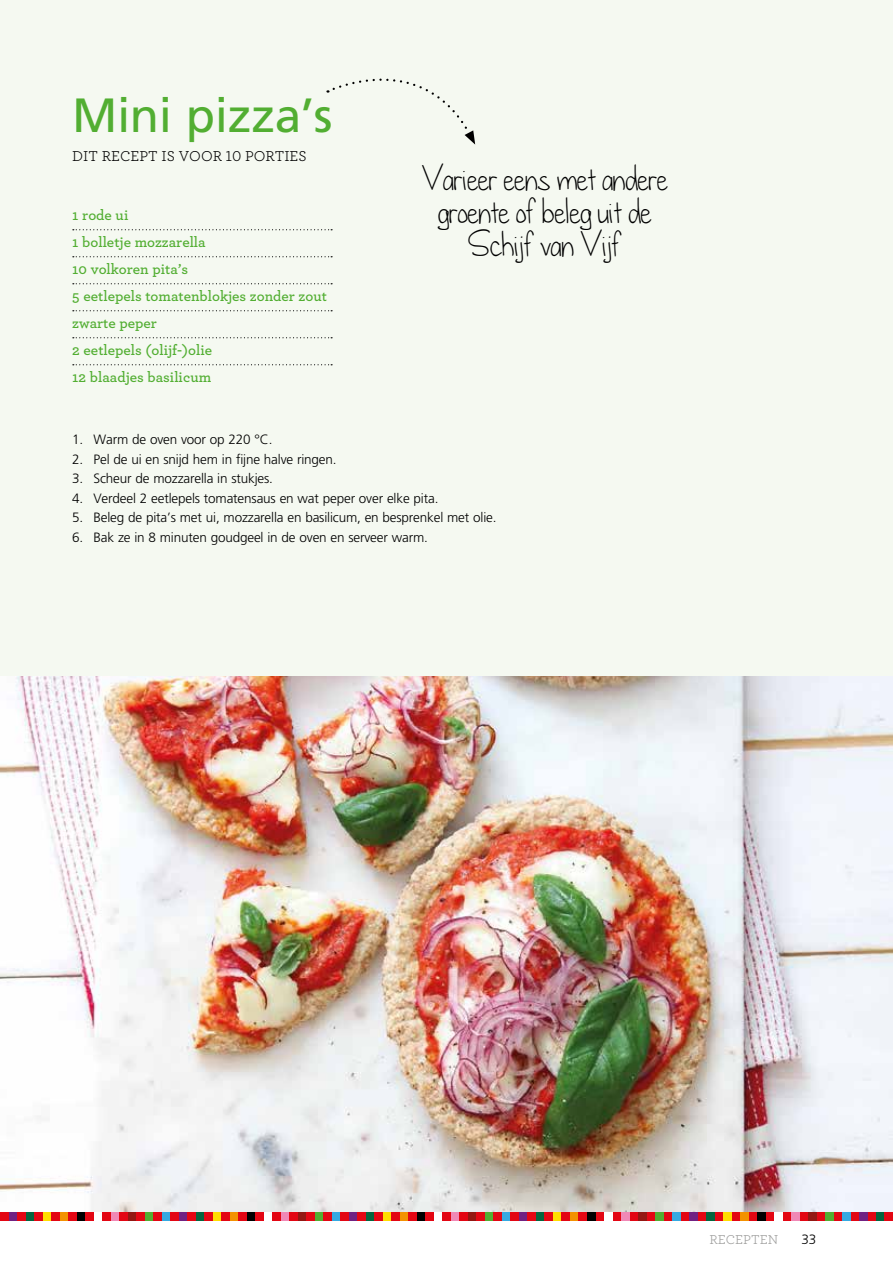
<style>
.page{position:relative;width:893px;height:1263px;background:#fff}
.page>*{position:absolute;margin:0;border:0;box-sizing:border-box;transform-origin:0 0}
.t1{font:48px "Frutiger";letter-spacing:-.01em;color:#52ae32}
.t2{font:33px/33px "dandelioninthespring";color:#000;text-align:center}
.t3{font:600 15px/27px "Archer";color:#52ae32}
.t4{font:15px "Archer";color:#000}
.t5{font:300 13.5px "Frutiger";letter-spacing:-.01em;color:#000}
.t6{font:13.5px "Archer";color:#9d9d9c}
</style>
<div class="page">
<div style="left:0;top:0;width:893px;height:1214px;background:#f5f9f1"></div>
<img style="left:0;top:676px;width:893px;height:538px">
<div style="left:0;top:1212px;width:9px;height:8px;background:#e30613"></div>
<div style="left:9px;top:1212px;width:8px;height:8px;background:#702283"></div>
<div style="left:17px;top:1212px;width:9px;height:8px;background:#e30613"></div>
<div style="left:26px;top:1212px;width:8px;height:8px;background:#04663f"></div>
<div style="left:34px;top:1212px;width:9px;height:8px;background:#e30613"></div>
<div style="left:43px;top:1212px;width:8px;height:8px;background:#fd0"></div>
<div style="left:51px;top:1212px;width:9px;height:8px;background:#e30613"></div>
<div style="left:60px;top:1212px;width:8px;height:8px;background:#f39200"></div>
<div style="left:68px;top:1212px;width:9px;height:8px;background:#e30613"></div>
<div style="left:77px;top:1212px;width:8px;height:8px;background:#000"></div>
<div style="left:85px;top:1212px;width:9px;height:8px;background:#e30613"></div>
<div style="left:94px;top:1212px;width:8px;height:8px;background:#fff"></div>
<div style="left:102px;top:1212px;width:9px;height:8px;background:#e30613"></div>
<div style="left:111px;top:1212px;width:8px;height:8px;background:#f088b6"></div>
<div style="left:119px;top:1212px;width:9px;height:8px;background:#e30613"></div>
<div style="left:128px;top:1212px;width:8px;height:8px;background:#931813"></div>
<div style="left:136px;top:1212px;width:9px;height:8px;background:#e30613"></div>
<div style="left:145px;top:1212px;width:8px;height:8px;background:#52ae32"></div>
<div style="left:153px;top:1212px;width:9px;height:8px;background:#e30613"></div>
<div style="left:162px;top:1212px;width:8px;height:8px;background:#36a9e1"></div>
<div style="left:171px;top:1212px;width:8px;height:8px;background:#e30613"></div>
<div style="left:179px;top:1212px;width:9px;height:8px;background:#702283"></div>
<div style="left:188px;top:1212px;width:8px;height:8px;background:#e30613"></div>
<div style="left:196px;top:1212px;width:9px;height:8px;background:#04663f"></div>
<div style="left:205px;top:1212px;width:8px;height:8px;background:#e30613"></div>
<div style="left:213px;top:1212px;width:9px;height:8px;background:#fd0"></div>
<div style="left:222px;top:1212px;width:8px;height:8px;background:#e30613"></div>
<div style="left:230px;top:1212px;width:9px;height:8px;background:#f39200"></div>
<div style="left:239px;top:1212px;width:8px;height:8px;background:#e30613"></div>
<div style="left:247px;top:1212px;width:9px;height:8px;background:#000"></div>
<div style="left:256px;top:1212px;width:8px;height:8px;background:#e30613"></div>
<div style="left:264px;top:1212px;width:9px;height:8px;background:#fff"></div>
<div style="left:273px;top:1212px;width:8px;height:8px;background:#e30613"></div>
<div style="left:281px;top:1212px;width:9px;height:8px;background:#f088b6"></div>
<div style="left:290px;top:1212px;width:8px;height:8px;background:#e30613"></div>
<div style="left:298px;top:1212px;width:9px;height:8px;background:#931813"></div>
<div style="left:307px;top:1212px;width:8px;height:8px;background:#e30613"></div>
<div style="left:315px;top:1212px;width:9px;height:8px;background:#52ae32"></div>
<div style="left:324px;top:1212px;width:8px;height:8px;background:#e30613"></div>
<div style="left:332px;top:1212px;width:8px;height:8px;background:#36a9e1"></div>
<div style="left:341px;top:1212px;width:8px;height:8px;background:#e30613"></div>
<div style="left:349px;top:1212px;width:9px;height:8px;background:#702283"></div>
<div style="left:358px;top:1212px;width:8px;height:8px;background:#e30613"></div>
<div style="left:366px;top:1212px;width:9px;height:8px;background:#04663f"></div>
<div style="left:375px;top:1212px;width:8px;height:8px;background:#e30613"></div>
<div style="left:383px;top:1212px;width:9px;height:8px;background:#fd0"></div>
<div style="left:392px;top:1212px;width:8px;height:8px;background:#e30613"></div>
<div style="left:400px;top:1212px;width:9px;height:8px;background:#f39200"></div>
<div style="left:409px;top:1212px;width:8px;height:8px;background:#e30613"></div>
<div style="left:417px;top:1212px;width:9px;height:8px;background:#000"></div>
<div style="left:426px;top:1212px;width:8px;height:8px;background:#e30613"></div>
<div style="left:434px;top:1212px;width:9px;height:8px;background:#fff"></div>
<div style="left:443px;top:1212px;width:8px;height:8px;background:#e30613"></div>
<div style="left:451px;top:1212px;width:9px;height:8px;background:#f088b6"></div>
<div style="left:460px;top:1212px;width:8px;height:8px;background:#e30613"></div>
<div style="left:468px;top:1212px;width:9px;height:8px;background:#931813"></div>
<div style="left:477px;top:1212px;width:8px;height:8px;background:#e30613"></div>
<div style="left:485px;top:1212px;width:9px;height:8px;background:#52ae32"></div>
<div style="left:494px;top:1212px;width:8px;height:8px;background:#e30613"></div>
<div style="left:502px;top:1212px;width:9px;height:8px;background:#36a9e1"></div>
<div style="left:511px;top:1212px;width:8px;height:8px;background:#e30613"></div>
<div style="left:519px;top:1212px;width:9px;height:8px;background:#702283"></div>
<div style="left:528px;top:1212px;width:8px;height:8px;background:#e30613"></div>
<div style="left:536px;top:1212px;width:9px;height:8px;background:#04663f"></div>
<div style="left:545px;top:1212px;width:8px;height:8px;background:#e30613"></div>
<div style="left:553px;top:1212px;width:9px;height:8px;background:#fd0"></div>
<div style="left:562px;top:1212px;width:8px;height:8px;background:#e30613"></div>
<div style="left:570px;top:1212px;width:9px;height:8px;background:#f39200"></div>
<div style="left:579px;top:1212px;width:8px;height:8px;background:#e30613"></div>
<div style="left:587px;top:1212px;width:9px;height:8px;background:#000"></div>
<div style="left:596px;top:1212px;width:8px;height:8px;background:#e30613"></div>
<div style="left:604px;top:1212px;width:9px;height:8px;background:#fff"></div>
<div style="left:613px;top:1212px;width:8px;height:8px;background:#e30613"></div>
<div style="left:621px;top:1212px;width:9px;height:8px;background:#f088b6"></div>
<div style="left:630px;top:1212px;width:8px;height:8px;background:#e30613"></div>
<div style="left:638px;top:1212px;width:9px;height:8px;background:#931813"></div>
<div style="left:647px;top:1212px;width:8px;height:8px;background:#e30613"></div>
<div style="left:655px;top:1212px;width:9px;height:8px;background:#52ae32"></div>
<div style="left:664px;top:1212px;width:8px;height:8px;background:#e30613"></div>
<div style="left:672px;top:1212px;width:8px;height:8px;background:#36a9e1"></div>
<div style="left:681px;top:1212px;width:8px;height:8px;background:#e30613"></div>
<div style="left:689px;top:1212px;width:9px;height:8px;background:#702283"></div>
<div style="left:698px;top:1212px;width:8px;height:8px;background:#e30613"></div>
<div style="left:706px;top:1212px;width:9px;height:8px;background:#04663f"></div>
<div style="left:715px;top:1212px;width:8px;height:8px;background:#e30613"></div>
<div style="left:723px;top:1212px;width:9px;height:8px;background:#fd0"></div>
<div style="left:732px;top:1212px;width:8px;height:8px;background:#e30613"></div>
<div style="left:740px;top:1212px;width:9px;height:8px;background:#f39200"></div>
<div style="left:749px;top:1212px;width:8px;height:8px;background:#e30613"></div>
<div style="left:757px;top:1212px;width:9px;height:8px;background:#000"></div>
<div style="left:766px;top:1212px;width:8px;height:8px;background:#e30613"></div>
<div style="left:774px;top:1212px;width:9px;height:8px;background:#fff"></div>
<div style="left:783px;top:1212px;width:8px;height:8px;background:#e30613"></div>
<div style="left:791px;top:1212px;width:9px;height:8px;background:#f088b6"></div>
<div style="left:800px;top:1212px;width:8px;height:8px;background:#e30613"></div>
<div style="left:808px;top:1212px;width:9px;height:8px;background:#931813"></div>
<div style="left:817px;top:1212px;width:8px;height:8px;background:#e30613"></div>
<div style="left:825px;top:1212px;width:9px;height:8px;background:#52ae32"></div>
<div style="left:834px;top:1212px;width:8px;height:8px;background:#e30613"></div>
<div style="left:842px;top:1212px;width:9px;height:8px;background:#36a9e1"></div>
<div style="left:851px;top:1212px;width:8px;height:8px;background:#e30613"></div>
<div style="left:859px;top:1212px;width:9px;height:8px;background:#702283"></div>
<div style="left:868px;top:1212px;width:8px;height:8px;background:#e30613"></div>
<div style="left:876px;top:1212px;width:9px;height:8px;background:#04663f"></div>
<div style="left:885px;top:1212px;width:8px;height:8px;background:#e30613"></div>
<svg style="left:73px;top:229px;width:259px;height:1px"></svg>
<svg style="left:73px;top:256px;width:259px;height:1px"></svg>
<svg style="left:73px;top:283px;width:259px;height:1px"></svg>
<svg style="left:73px;top:310px;width:259px;height:1px"></svg>
<svg style="left:73px;top:337px;width:259px;height:1px"></svg>
<svg style="left:73px;top:364px;width:259px;height:1px"></svg>
<svg style="left:327px;top:78px;width:148px;height:67px"></svg>
<h1 class="t1" style="left:72px;top:87px;width:262px">Mini pizza’s</h1>
<p class="t4" style="left:72px;top:145px;width:236px">DIT RECEPT IS VOOR 10 PORTIES</p>
<p class="t3" style="left:72px;top:201px;width:256px">1 rode ui<br>1 bolletje mozzarella<br>10 volkoren pita’s<br>5 eetlepels tomatenblokjes zonder zout zwarte peper<br>2 eetlepels (olijf-)olie<br>12 blaadjes basilicum</p>
<h2 class="t2" style="left:422px;top:162px;width:247px">Varieer eens met andere groente of beleg uit de<br>Schijf van Vijf</h2>
<p class="t5" style="left:72px;top:432px;width:202px">1. Warm de oven voor op 220 °C.</p>
<p class="t5" style="left:72px;top:451px;width:266px">2. Pel de ui en snijd hem in fijne halve ringen.</p>
<p class="t5" style="left:72px;top:471px;width:202px">3. Scheur de mozzarella in stukjes.</p>
<p class="t5" style="left:72px;top:490px;width:368px">4. Verdeel 2 eetlepels tomatensaus en wat peper over elke pita.</p>
<p class="t5" style="left:72px;top:510px;width:426px">5. Beleg de pita’s met ui, mozzarella en basilicum, en besprenkel met olie.</p>
<p class="t5" style="left:72px;top:529px;width:357px">6. Bak ze in 8 minuten goudgeel in de oven en serveer warm.</p>
<p class="t6" style="left:709px;top:1230px;width:70px">RECEPTEN</p>
<p class="t5" style="left:801px;top:1231px;width:16px">33</p>
</div>
